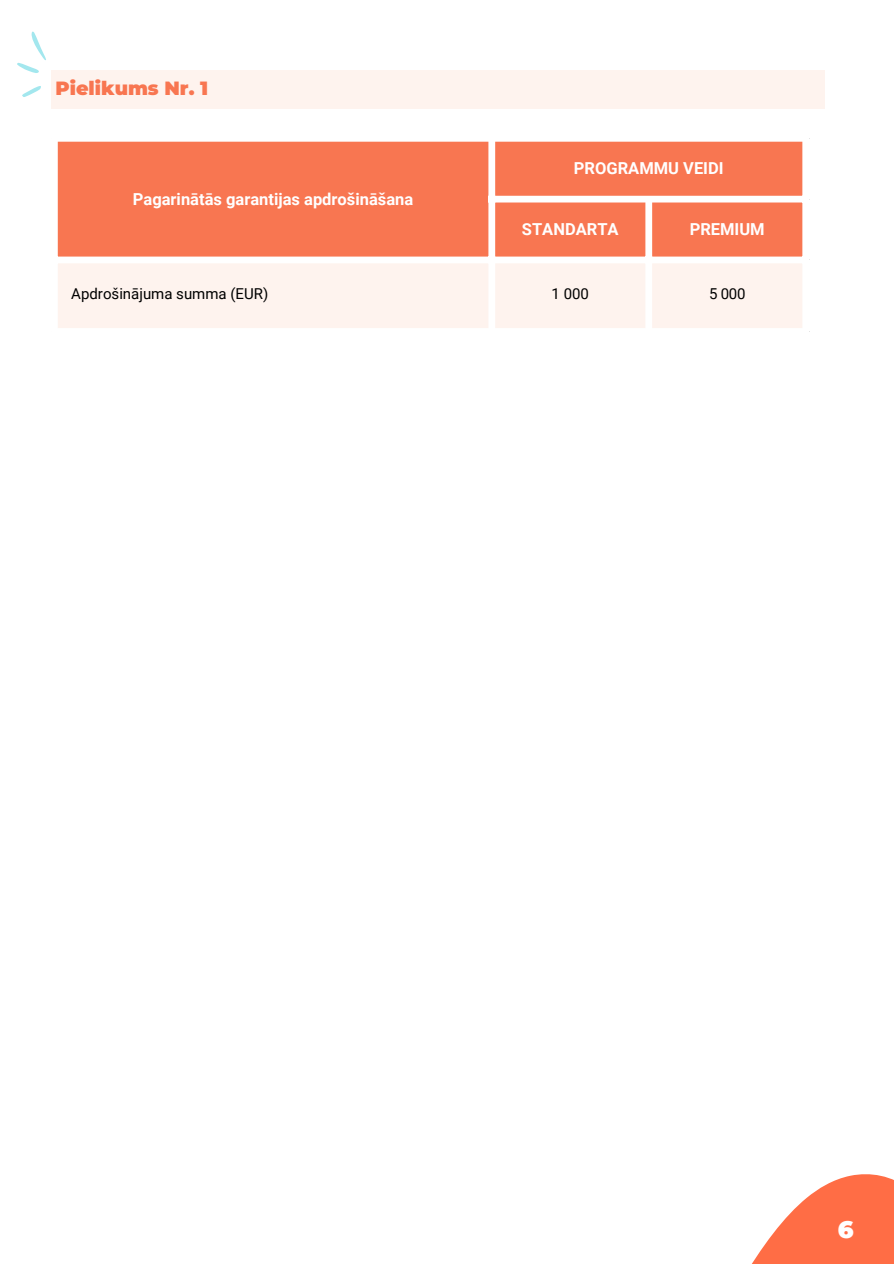
<style>
.page{position:relative;width:894px;height:1264px;background:#fff}
.page>*{position:absolute;margin:0;border:0;box-sizing:border-box;transform-origin:0 0}
.t1{font:900 24px "Montserrat";color:#fff}
.t2{font:900 19.2px "Montserrat";color:#f87651}
.t3{font:700 16.5px "Roboto";color:#fff}
.t4{font:15px "Roboto";color:#000}
</style>
<div class="page">
<div style="left:51px;top:71px;width:773px;height:38px;background:#fef3ee"></div>
<svg style="left:17px;top:31px;width:29px;height:42px"></svg>
<svg style="left:22px;top:86px;width:19px;height:11px"></svg>
<svg style="left:752px;top:1174px;width:141px;height:89px"></svg>
<div style="left:58px;top:142px;width:744px;height:114px;background:#f87651"></div>
<div style="left:58px;top:263px;width:744px;height:65px;background:#fef3ee"></div>
<div style="left:488px;top:142px;width:7px;height:186px;background:#fff"></div>
<div style="left:645px;top:202px;width:7px;height:126px;background:#fff"></div>
<div style="left:488px;top:196px;width:320px;height:6px;background:#fff"></div>
<p class="t2" style="left:55px;top:77px;width:154px">Pielikums Nr. 1</p>
<p class="t3" style="left:133px;top:189px;width:282px">Pagarinātās garantijas apdrošināšana</p>
<p class="t3" style="left:573px;top:159px;width:151px">PROGRAMMU VEIDI</p>
<p class="t3" style="left:521px;top:220px;width:98px">STANDARTA</p>
<p class="t3" style="left:689px;top:220px;width:76px">PREMIUM</p>
<p class="t4" style="left:71px;top:285px;width:198px">Apdrošinājuma summa (EUR)</p>
<p class="t4" style="left:551px;top:285px;width:39px">1 000</p>
<p class="t4" style="left:708px;top:285px;width:38px">5 000</p>
<p class="t1" style="left:837px;top:1214px;width:17px">6</p>
</div>
